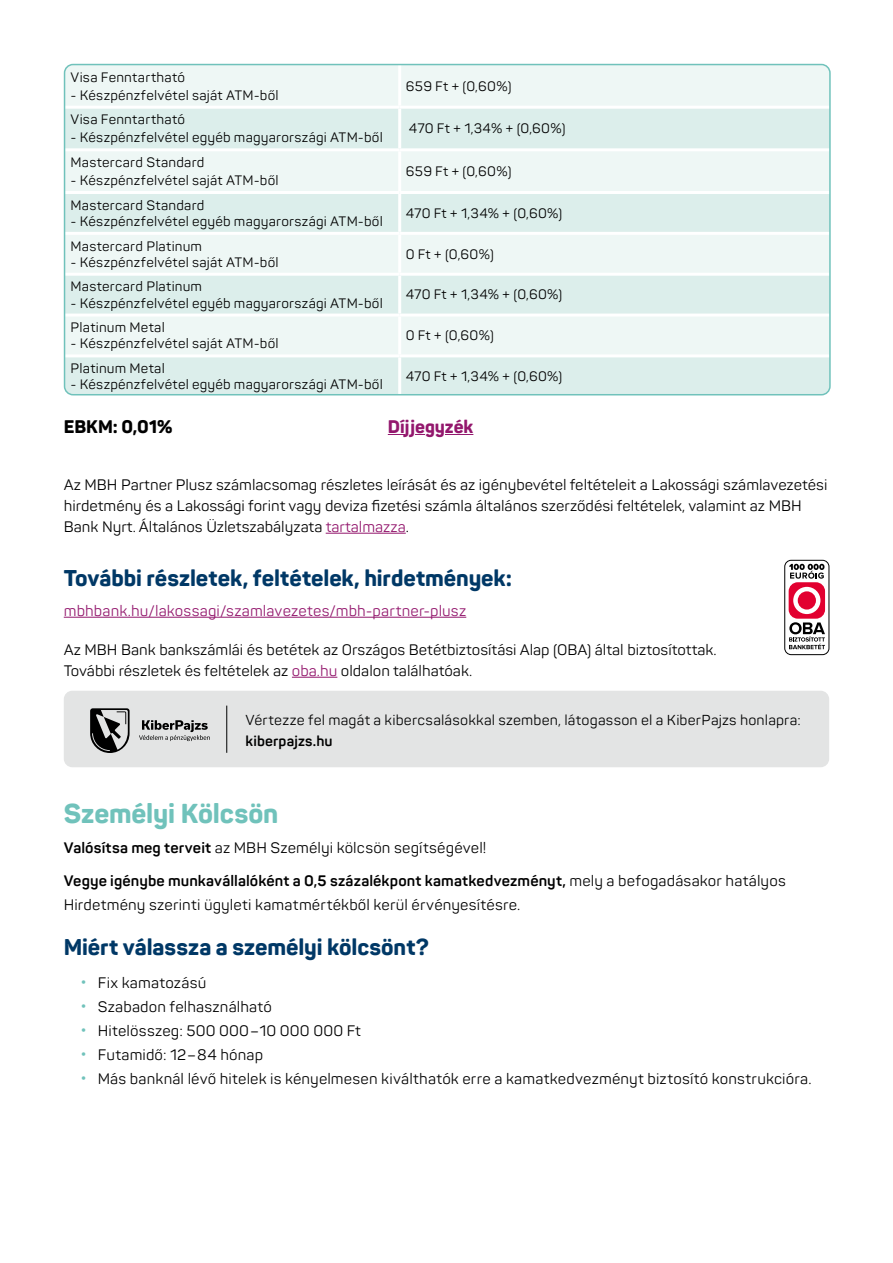
<style>
.page{position:relative;width:893px;height:1263px;background:#fff}
.page>*{position:absolute;margin:0;border:0;box-sizing:border-box;transform-origin:0 0}
.t1{font:800 27px "Panton";letter-spacing:-.005em;color:#70c2bb}
.t2{font:800 22.5px "Panton";letter-spacing:-.005em;color:#003866}
.t3{font:800 18px "Panton";color:#000}
.t4{font:800 18px "Panton";letter-spacing:-.005em;color:#93176d}
.t5{font:15px/21px "Panton";color:#000}
.t6{font:15px "Panton";letter-spacing:.005em;color:#93176d}
.t7{font:14.25px "Panton";letter-spacing:.015em;color:#000}
.t8{font:700 14.25px "Panton";letter-spacing:.01em;color:#000}
.t9{font:13.5px "Panton";letter-spacing:.02em;color:#000}
.s1{color:#93176d}
.s2{font-weight:700}
.s3{font-weight:700;color:#70c2bb}
</style>
<div class="page">
<svg style="left:388px;top:434px;width:17px;height:1px"></svg>
<svg style="left:445px;top:434px;width:28px;height:1px"></svg>
<hr style="left:326px;top:533px;width:80px;height:1px;background:#93176d">
<hr style="left:64px;top:617px;width:402px;height:1px;background:#93176d">
<hr style="left:292px;top:677px;width:45px;height:1px;background:#93176d">
<div style="left:65px;top:65px;width:763px;height:41px;background:#eef7f5"></div>
<svg style="left:65px;top:109px;width:765px;height:286px;background:#e3f1ef"></svg>
<hr style="left:398px;top:65px;width:3px;height:41px;background:#fff">
<hr style="left:398px;top:109px;width:3px;height:39px;background:#fff">
<hr style="left:65px;top:148px;width:335px;height:3px;background:#fff">
<hr style="left:400px;top:148px;width:430px;height:3px;background:#fff">
<hr style="left:398px;top:151px;width:3px;height:40px;background:#fff">
<hr style="left:65px;top:191px;width:335px;height:3px;background:#fff">
<hr style="left:400px;top:191px;width:430px;height:3px;background:#fff">
<hr style="left:398px;top:194px;width:3px;height:38px;background:#fff">
<hr style="left:398px;top:235px;width:3px;height:38px;background:#fff">
<hr style="left:65px;top:273px;width:335px;height:3px;background:#fff">
<hr style="left:400px;top:273px;width:430px;height:3px;background:#fff">
<hr style="left:398px;top:276px;width:3px;height:38px;background:#fff">
<hr style="left:65px;top:314px;width:335px;height:3px;background:#fff">
<hr style="left:400px;top:314px;width:430px;height:3px;background:#fff">
<hr style="left:398px;top:317px;width:3px;height:37px;background:#fff">
<hr style="left:65px;top:354px;width:335px;height:3px;background:#fff">
<hr style="left:400px;top:354px;width:430px;height:3px;background:#fff">
<hr style="left:398px;top:357px;width:3px;height:38px;background:#fff">
<hr style="left:65px;top:232px;width:335px;height:3px;background:#fff">
<hr style="left:400px;top:232px;width:430px;height:3px;background:#fff">
<div style="left:64px;top:64px;width:767px;height:331px;border:2px solid #70c2bb;border-radius:9px"></div>
<div style="left:64px;top:691px;width:765px;height:76px;background:#e3e4e4;border-radius:9px"></div>
<svg style="left:90px;top:708px;width:120px;height:45px"></svg>
<hr style="left:226px;top:706px;width:1px;height:47px;background:#000">
<div style="left:784px;top:560px;width:45px;height:95px;border:1px solid #000;border-radius:6px"></div>
<div style="left:789px;top:582px;width:36px;height:37px;background:#e20030;border-radius:9px"></div>
<svg style="left:793px;top:587px;width:27px;height:27px"></svg>
<svg style="left:789px;top:564px;width:35px;height:15px"></svg>
<svg style="left:789px;top:622px;width:36px;height:27px"></svg>
<p class="t9" style="left:71px;top:69px;width:116px">Visa Fenntartható</p>
<p class="t9" style="left:71px;top:87px;width:210px">- Készpénzfelvétel saját ATM-ből</p>
<p class="t9" style="left:71px;top:111px;width:116px">Visa Fenntartható</p>
<p class="t9" style="left:71px;top:129px;width:314px">- Készpénzfelvétel egyéb magyarországi ATM-ből</p>
<p class="t9" style="left:71px;top:154px;width:135px">Mastercard Standard</p>
<p class="t9" style="left:71px;top:172px;width:210px">- Készpénzfelvétel saját ATM-ből</p>
<p class="t9" style="left:71px;top:197px;width:135px">Mastercard Standard</p>
<p class="t9" style="left:71px;top:213px;width:314px">- Készpénzfelvétel egyéb magyarországi ATM-ből</p>
<p class="t9" style="left:71px;top:237px;width:133px">Mastercard Platinum</p>
<p class="t9" style="left:71px;top:254px;width:210px">- Készpénzfelvétel saját ATM-ből</p>
<p class="t9" style="left:71px;top:278px;width:133px">Mastercard Platinum</p>
<p class="t9" style="left:71px;top:295px;width:314px">- Készpénzfelvétel egyéb magyarországi ATM-ből</p>
<p class="t9" style="left:71px;top:319px;width:96px">Platinum Metal</p>
<p class="t9" style="left:71px;top:335px;width:210px">- Készpénzfelvétel saját ATM-ből</p>
<p class="t9" style="left:71px;top:360px;width:96px">Platinum Metal</p>
<p class="t9" style="left:71px;top:376px;width:314px">- Készpénzfelvétel egyéb magyarországi ATM-ből</p>
<p class="t9" style="left:406px;top:78px;width:107px">659 Ft + (0,60%)</p>
<p class="t9" style="left:409px;top:120px;width:158px">470 Ft + 1,34% + (0,60%)</p>
<p class="t9" style="left:406px;top:163px;width:107px">659 Ft + (0,60%)</p>
<p class="t9" style="left:406px;top:205px;width:158px">470 Ft + 1,34% + (0,60%)</p>
<p class="t9" style="left:406px;top:246px;width:90px">0 Ft + (0,60%)</p>
<p class="t9" style="left:406px;top:286px;width:158px">470 Ft + 1,34% + (0,60%)</p>
<p class="t9" style="left:406px;top:327px;width:90px">0 Ft + (0,60%)</p>
<p class="t9" style="left:406px;top:368px;width:158px">470 Ft + 1,34% + (0,60%)</p>
<p class="t3" style="left:64px;top:415px;width:110px">EBKM: 0,01%</p>
<p class="t4" style="left:388px;top:415px;width:87px">Díjjegyzék</p>
<p class="t5" style="left:64px;top:474px;width:765px">Az MBH Partner Plusz számlacsomag részletes leírását és az igénybevétel feltételeit a Lakossági számlavezetési hirdetmény és a Lakossági forint vagy deviza fizetési számla általános szerződési feltételek, valamint az MBH<br>Bank Nyrt. Általános Üzletszabályzata <span class="s1">tartalmazza</span>.</p>
<h2 class="t2" style="left:64px;top:563px;width:450px">További részletek, feltételek, hirdetmények:</h2>
<p class="t6" style="left:64px;top:601px;width:404px">mbhbank.hu/lakossagi/szamlavezetes/mbh-partner-plusz</p>
<p class="t5" style="left:64px;top:639px;width:654px">Az MBH Bank bankszámlái és betétek az Országos Betétbiztosítási Alap (OBA) által biztosítottak.<br>További részletek és feltételek az <span class="s1">oba.hu</span> oldalon találhatóak.</p>
<p class="t7" style="left:246px;top:711px;width:557px">Vértezze fel magát a kibercsalásokkal szemben, látogasson el a KiberPajzs honlapra:</p>
<p class="t8" style="left:246px;top:732px;width:89px">kiberpajzs.hu</p>
<h1 class="t1" style="left:64px;top:796px;width:216px">Személyi Kölcsön</h1>
<p class="t5" style="left:64px;top:837px;width:424px"><span class="s2">Valósítsa meg terveit</span> az MBH Személyi kölcsön segítségével!</p>
<p class="t5" style="left:64px;top:868px;width:724px;line-height:24px"><span class="s2">Vegye igénybe munkavállalóként a 0,5 százalékpont kamatkedvezményt,</span> mely a befogadásakor hatályos<br>Hirdetmény szerinti ügyleti kamatmértékből kerül érvényesítésre.</p>
<h2 class="t2" style="left:64px;top:932px;width:367px">Miért válassza a személyi kölcsönt?</h2>
<p class="t5" style="left:81px;top:972px;width:127px"><span class="s3">•</span> Fix kamatozású</p>
<p class="t5" style="left:81px;top:996px;width:193px"><span class="s3">•</span> Szabadon felhasználható</p>
<p class="t5" style="left:81px;top:1020px;width:282px"><span class="s3">•</span> Hitelösszeg: 500 000–10 000 000 Ft</p>
<p class="t5" style="left:81px;top:1044px;width:184px"><span class="s3">•</span> Futamidő: 12–84 hónap</p>
<p class="t5" style="left:81px;top:1068px;width:732px"><span class="s3">•</span> Más banknál lévő hitelek is kényelmesen kiválthatók erre a kamatkedvezményt biztosító konstrukcióra.</p>
</div>
